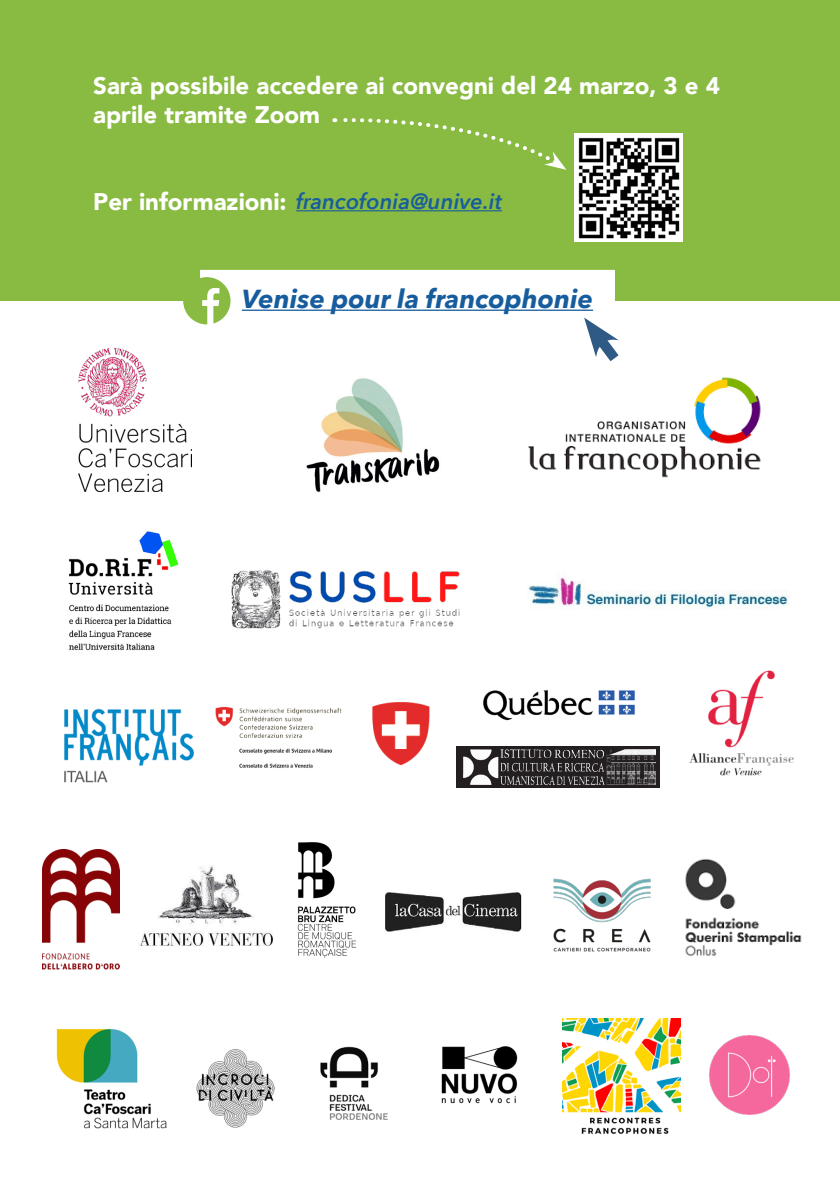
<style>
.page{position:relative;width:840px;height:1191px;background:#fff}
.page>*{position:absolute;margin:0;border:0;box-sizing:border-box;transform-origin:0 0}
.t1{font:italic 700 26px "Avenir Next";color:#175d9e}
.t2{font:900 24px/28.8px "Avenir";color:#fff}
.t3{font:italic 600 22px "Avenir Next";color:#175d9e}
.s1{font-family:"Avenir";font-weight:900;font-style:normal;font-size:24px;color:#fff}
</style>
<div class="page">
<div style="left:0;top:0;width:839px;height:301px;background:#89bb42"></div>
<img style="left:562px;top:1019px;width:118px;height:115px">
<hr style="left:296px;top:210px;width:206px;height:1px;background:#175d9e">
<div style="left:200px;top:270px;width:414px;height:60px;background:#fff"></div>
<hr style="left:242px;top:309px;width:350px;height:2px;background:#175d9e">
<svg style="left:183px;top:277px;width:47px;height:48px"></svg>
<img style="left:64px;top:708px;width:130px;height:75px">
<img style="left:43px;top:849px;width:76px;height:120px">
<img style="left:372px;top:702px;width:58px;height:64px">
<img style="left:528px;top:377px;width:233px;height:101px">
<img style="left:306px;top:378px;width:134px;height:114px">
<img style="left:139px;top:866px;width:133px;height:80px">
<img style="left:385px;top:892px;width:137px;height:40px">
<img style="left:527px;top:575px;width:261px;height:35px">
<img style="left:689px;top:670px;width:105px;height:106px">
<img style="left:68px;top:531px;width:111px;height:120px">
<img style="left:297px;top:842px;width:59px;height:116px">
<img style="left:685px;top:858px;width:117px;height:99px">
<img style="left:231px;top:570px;width:229px;height:59px">
<img style="left:56px;top:1028px;width:111px;height:101px">
<img style="left:441px;top:1046px;width:77px;height:58px">
<img style="left:709px;top:1035px;width:79px;height:80px">
<img style="left:553px;top:878px;width:98px;height:74px">
<img style="left:215px;top:706px;width:127px;height:62px">
<img style="left:196px;top:1049px;width:79px;height:79px">
<img style="left:320px;top:1046px;width:68px;height:74px">
<div style="left:456px;top:746px;width:203px;height:42px;background:#231f20"></div>
<img style="left:463px;top:749px;width:192px;height:35px">
<img style="left:79px;top:349px;width:113px;height:143px">
<img style="left:483px;top:690px;width:152px;height:31px">
<svg style="left:583px;top:317px;width:36px;height:45px"></svg>
<img style="left:574px;top:133px;width:108px;height:108px">
<svg style="left:334px;top:118px;width:232px;height:52px"></svg>
<p class="t2" style="left:93px;top:71px;width:628px">Sarà possibile accedere ai convegni del 24 marzo, 3 e 4 aprile tramite Zoom</p>
<p class="t3" style="left:93px;top:183px;width:410px"><span class="s1">Per informazioni:</span> francofonia@unive.it</p>
<p class="t1" style="left:242px;top:277px;width:352px">Venise pour la francophonie</p>
</div>
